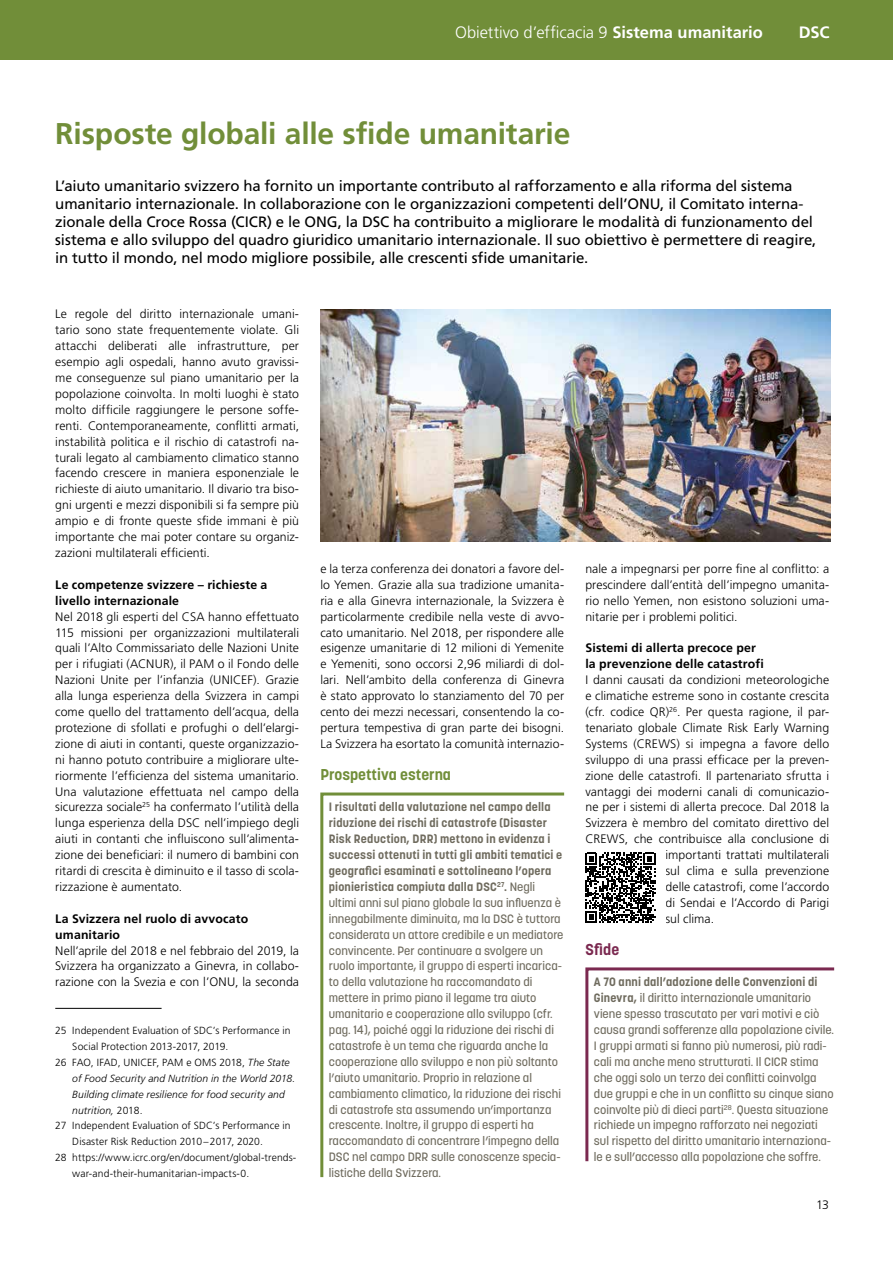
<style>
.page{position:relative;width:893px;height:1263px;background:#fff}
.page>*{position:absolute;margin:0;border:0;box-sizing:border-box;transform-origin:0 0}
.t1{font:700 30px "Frutiger LT Pro";letter-spacing:-.005em;color:#718e39}
.t2{font:300 16.5px "Frutiger LT Pro";letter-spacing:-.005em;color:#fff}
.t3{font:700 16.5px "Frutiger LT Pro";color:#fff}
.t4{font:700 15.6px "Korolev";color:#718e39}
.t5{font:700 15.6px "Korolev";color:#7b2950}
.t6{font:15px/18px "Frutiger LT Pro";letter-spacing:-.01em;color:#000}
.t7{font:300 12.3px/15.9px "Frutiger LT Pro";letter-spacing:.005em;color:#000;text-align:justify}
.t8{font:700 12.3px/15.9px "Frutiger LT Pro";letter-spacing:.01em;color:#000}
.t9{font:500 12px/15.9px "Korolev";color:#6f6b5e}
.t10{font:300 10.35px "Frutiger LT Pro";letter-spacing:.01em;color:#000}
.t11{font:italic 300 10.35px "Frutiger LT Pro";letter-spacing:.01em;color:#000}
.s1{font-weight:700}
.s2{font-style:italic}
.s3{font-style:normal}
</style>
<div class="page">
<div style="left:0;top:0;width:893px;height:60px;background:#718e39"></div>
<svg style="left:585px;top:967px;width:250px;height:195px"></svg>
<svg style="left:320px;top:792px;width:245px;height:386px"></svg>
<hr style="left:55px;top:1008px;width:107px;height:1px;background:#000">
<img style="left:320px;top:310px;width:510px;height:231px">
<svg style="left:585px;top:852px;width:70px;height:71px"></svg>
<h2 class="t2" style="left:455px;top:22px;width:309px">Obiettivo d’efficacia 9 <span class="s1">Sistema umanitario</span></h2>
<h2 class="t3" style="left:799px;top:22px;width:32px">DSC</h2>
<h1 class="t1" style="left:55px;top:115px;width:517px">Risposte globali alle sfide umanitarie</h1>
<p class="t6" style="left:55px;top:177px;width:763px">L’aiuto umanitario svizzero ha fornito un importante contributo al rafforzamento e alla riforma del sistema umanitario internazionale. In collaborazione con le organizzazioni competenti dell’ONU, il Comitato interna&shy;zionale della Croce Rossa (CICR) e le ONG, la DSC ha contribuito a migliorare le modalità di funzionamento del sistema e allo sviluppo del quadro giuridico umanitario internazionale. Il suo obiettivo è permettere di reagire, in tutto il mondo, nel modo migliore possibile, alle crescenti sfide umanitarie.</p>
<p class="t7" style="left:55px;top:306px;width:245px">Le regole del diritto internazionale umani&shy;tario sono state frequentemente violate. Gli attacchi deliberati alle infrastrutture, per esempio agli ospedali, hanno avuto gravissi&shy;me conseguenze sul piano umanitario per la popolazione coinvolta. In molti luoghi è stato molto difficile raggiungere le persone soffe&shy;renti. Contemporaneamente, conflitti armati, instabilità politica e il rischio di catastrofi na&shy;turali legato al cambiamento climatico stanno facendo crescere in maniera esponenziale le richieste di aiuto umanitario. Il divario tra biso&shy;gni urgenti e mezzi disponibili si fa sempre più ampio e di fronte queste sfide immani è più importante che mai poter contare su organiz&shy;zazioni multilaterali efficienti.</p>
<p class="t8" style="left:55px;top:577px;width:214px">Le competenze svizzere – richieste a livello internazionale</p>
<p class="t7" style="left:55px;top:608px;width:245px">Nel 2018 gli esperti del CSA hanno effettuato 115 missioni per organizzazioni multilaterali quali l’Alto Commissariato delle Nazioni Unite per i rifugiati (ACNUR), il PAM o il Fondo delle Nazioni Unite per l’infanzia (UNICEF). Grazie alla lunga esperienza della Svizzera in campi come quello del trattamento dell’acqua, della protezione di sfollati e profughi o dell’elargi&shy;zione di aiuti in contanti, queste organizzazio&shy;ni hanno potuto contribuire a migliorare ulte&shy;riormente l’efficienza del sistema umanitario.<br>Una valutazione effettuata nel campo della sicurezza sociale<sup>25</sup> ha confermato l’utilità della lunga esperienza della DSC nell’impiego degli aiuti in contanti che influiscono sull’alimenta&shy;zione dei beneficiari: il numero di bambini con ritardi di crescita è diminuito e il tasso di scola&shy;rizzazione è aumentato.</p>
<p class="t8" style="left:55px;top:910px;width:194px">La Svizzera nel ruolo di avvocato umanitario</p>
<p class="t7" style="left:55px;top:942px;width:245px">Nell’aprile del 2018 e nel febbraio del 2019, la Svizzera ha organizzato a Ginevra, in collabo&shy;razione con la Svezia e con l’ONU, la seconda</p>
<p class="t10" style="left:55px;top:1024px;width:237px">25 Independent Evaluation of SDC’s Performance in</p>
<p class="t10" style="left:72px;top:1040px;width:158px">Social Protection 2013-2017, 2019.</p>
<p class="t10" style="left:55px;top:1056px;width:236px">26 FAO, IFAD, UNICEF, PAM e OMS 2018, <span class="s2">The State</span></p>
<p class="t11" style="left:72px;top:1072px;width:225px">of Food Security and Nutrition in the World 2018.</p>
<p class="t11" style="left:72px;top:1088px;width:214px">Building climate resilience for food security and</p>
<p class="t11" style="left:72px;top:1104px;width:72px">nutrition, <span class="s3">2018.</span></p>
<p class="t10" style="left:55px;top:1120px;width:237px">27 Independent Evaluation of SDC’s Performance in</p>
<p class="t10" style="left:72px;top:1136px;width:192px">Disaster Risk Reduction 2010–2017, 2020.</p>
<p class="t10" style="left:55px;top:1152px;width:243px">28 https://www.icrc.org/en/document/global-trends-</p>
<p class="t10" style="left:72px;top:1167px;width:179px">war-and-their-humanitarian-impacts-0.</p>
<p class="t7" style="left:320px;top:561px;width:245px">e la terza conferenza dei donatori a favore del&shy;lo Yemen. Grazie alla sua tradizione umanita&shy;ria e alla Ginevra internazionale, la Svizzera è particolarmente credibile nella veste di avvo&shy;cato umanitario. Nel 2018, per rispondere alle esigenze umanitarie di 12 milioni di Yemenite e Yemeniti, sono occorsi 2,96 miliardi di dol&shy;lari. Nell’ambito della conferenza di Ginevra è stato approvato lo stanziamento del 70 per cento dei mezzi necessari, consentendo la co&shy;pertura tempestiva di gran parte dei bisogni.<br>La Svizzera ha esortato la comunità internazio-</p>
<p class="t7" style="left:585px;top:561px;width:245px">nale a impegnarsi per porre fine al conflitto: a prescindere dall’entità dell’impegno umanita&shy;rio nello Yemen, non esistono soluzioni uma&shy;nitarie per i problemi politici.</p>
<p class="t8" style="left:585px;top:640px;width:180px">Sistemi di allerta precoce per la prevenzione delle catastrofi</p>
<p class="t7" style="left:585px;top:672px;width:245px">I danni causati da condizioni meteorologiche</p>
<p class="t7" style="left:585px;top:688px;width:245px">e climatiche estreme sono in costante crescita</p>
<p class="t7" style="left:585px;top:704px;width:245px">(cfr. codice QR)<sup>26</sup>. Per questa ragione, il par-</p>
<p class="t7" style="left:585px;top:720px;width:245px">tenariato globale Climate Risk Early Warning</p>
<p class="t7" style="left:585px;top:736px;width:245px">Systems (CREWS) si impegna a favore dello</p>
<p class="t7" style="left:585px;top:752px;width:245px">sviluppo di una prassi efficace per la preven-</p>
<p class="t7" style="left:585px;top:767px;width:245px">zione delle catastrofi. Il partenariato sfrutta i</p>
<p class="t7" style="left:585px;top:783px;width:245px">vantaggi dei moderni canali di comunicazio-</p>
<p class="t7" style="left:585px;top:799px;width:245px">ne per i sistemi di allerta precoce. Dal 2018 la</p>
<p class="t7" style="left:585px;top:815px;width:245px">Svizzera è membro del comitato direttivo del</p>
<p class="t7" style="left:585px;top:831px;width:245px">CREWS, che contribuisce alla conclusione di</p>
<p class="t7" style="left:665px;top:847px;width:165px">importanti trattati multilaterali</p>
<p class="t7" style="left:665px;top:863px;width:165px">sul clima e sulla prevenzione</p>
<p class="t7" style="left:665px;top:879px;width:165px">delle catastrofi, come l’accordo</p>
<p class="t7" style="left:665px;top:895px;width:165px">di Sendai e l’Accordo di Parigi</p>
<p class="t7" style="left:665px;top:911px;width:50px">sul clima.</p>
<p class="t4" style="left:320px;top:764px;width:132px">Prospettiva esterna</p>
<p class="t9" style="left:329px;top:799px;width:236px"><span class="s1">I risultati della valutazione nel campo della riduzione dei rischi di catastrofe (Disaster Risk Reduction, DRR) mettono in evidenza i successi ottenuti in tutti gli ambiti tematici e geografici esaminati e sottolineano l’opera pionieristica compiuta dalla DSC</span><sup>27</sup><span class="s1">.</span> Negli ultimi anni sul piano globale la sua influenza è innegabilmente diminuita, ma la DSC è tuttora considerata un attore credibile e un mediatore convincente. Per continuare a svolgere un ruolo importante, il gruppo di esperti incarica&shy;to della valutazione ha raccomandato di mettere in primo piano il legame tra aiuto umanitario e cooperazione allo sviluppo (cfr. pag. 14), poiché oggi la riduzione dei rischi di catastrofe è un tema che riguarda anche la cooperazione allo sviluppo e non più soltanto l’aiuto umanitario. Proprio in relazione al cambiamento climatico, la riduzione dei rischi di catastrofe sta assumendo un’importanza crescente. Inoltre, il gruppo di esperti ha raccomandato di concentrare l’impegno della DSC nel campo DRR sulle conoscenze specia&shy;listiche della Svizzera.</p>
<p class="t5" style="left:585px;top:939px;width:35px">Sfide</p>
<p class="t9" style="left:594px;top:974px;width:242px"><span class="s1">A 70 anni dall’adozione delle Convenzioni di Ginevra,</span> il diritto internazionale umanitario viene spesso trascutato per vari motivi e ciò causa grandi sofferenze alla popolazione civile.<br>I gruppi armati si fanno più numerosi, più radi&shy;cali ma anche meno strutturati. Il CICR stima che oggi solo un terzo dei conflitti coinvolga due gruppi e che in un conflitto su cinque siano coinvolte più di dieci parti<sup>28</sup>. Questa situazione richiede un impegno rafforzato nei negoziati sul rispetto del diritto umanitario internaziona&shy;le e sull’accesso alla popolazione che soffre.</p>
<p class="t7" style="left:816px;top:1197px;width:14px">13</p>
</div>
